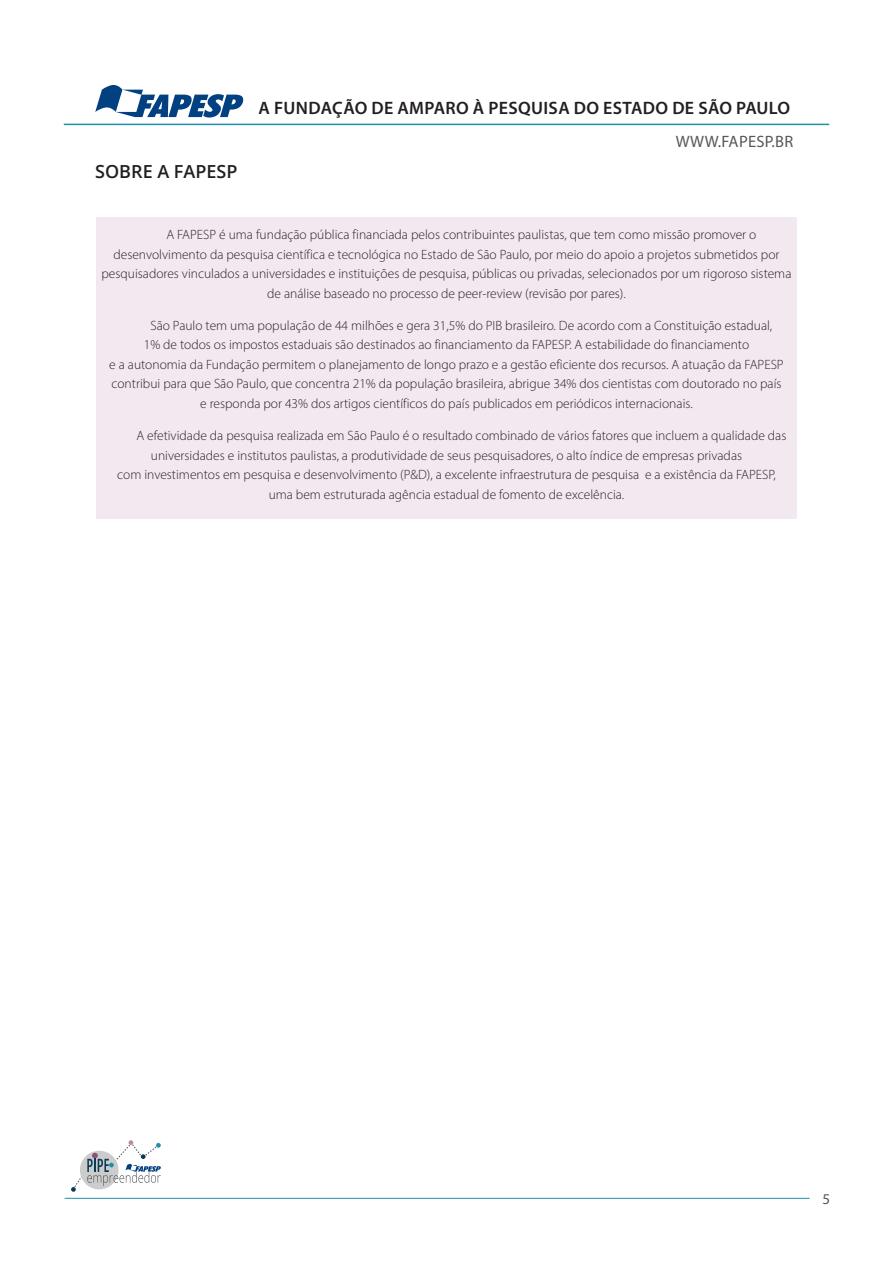
<style>
.page{position:relative;width:893px;height:1263px;background:#fff}
.page>*{position:absolute;margin:0;border:0;box-sizing:border-box;transform-origin:0 0}
.t1{font:600 18px "Myriad Pro";letter-spacing:.02em;color:#231f20}
.t2{font:18px "Open Sans";color:#231f20}
.t3{font:16.5px "Myriad Pro";letter-spacing:.02em;color:#57585a}
.t4{font:15px "Myriad Variable Concept";color:#57585a}
.t5{font:300 13.5px "Myriad Pro";color:#231f20}
</style>
<div class="page">
<hr style="left:65px;top:1198px;width:745px;height:1px;background:#218fa9">
<svg style="left:71px;top:1140px;width:90px;height:52px"></svg>
<svg style="left:95px;top:85px;width:148px;height:33px"></svg>
<hr style="left:64px;top:124px;width:765px;height:1px;background:#218fa9">
<div style="left:96px;top:217px;width:701px;height:301px;background:#f2e9f0"></div>
<h1 class="t2" style="left:95px;top:159px;width:144px">SOBRE A FAPESP</h1>
<h1 class="t1" style="left:258px;top:97px;width:533px">A FUNDAÇÃO DE AMPARO À PESQUISA DO ESTADO DE SÃO PAULO</h1>
<p class="t3" style="left:676px;top:131px;width:119px">WWW.FAPESP.BR</p>
<p class="t5" style="left:166px;top:227px;width:592px">A FAPESP é uma fundação pública financiada pelos contribuintes paulistas, que tem como missão promover o</p>
<p class="t5" style="left:113px;top:246px;width:668px">desenvolvimento da pesquisa científica e tecnológica no Estado de São Paulo, por meio do apoio a projetos submetidos por</p>
<p class="t5" style="left:102px;top:266px;width:691px">pesquisadores vinculados a universidades e instituições de pesquisa, públicas ou privadas, selecionados por um rigoroso sistema</p>
<p class="t5" style="left:267px;top:285px;width:360px">de análise baseado no processo de peer-review (revisão por pares).</p>
<p class="t5" style="left:150px;top:317px;width:623px">São Paulo tem uma população de 44 milhões e gera 31,5% do PIB brasileiro. De acordo com a Constituição estadual,</p>
<p class="t5" style="left:144px;top:337px;width:607px">1% de todos os impostos estaduais são destinados ao financiamento da FAPESP. A estabilidade do financiamento</p>
<p class="t5" style="left:109px;top:356px;width:676px">e a autonomia da Fundação permitem o planejamento de longo prazo e a gestão eficiente dos recursos. A atuação da FAPESP</p>
<p class="t5" style="left:111px;top:376px;width:672px">contribui para que São Paulo, que concentra 21% da população brasileira, abrigue 34% dos cientistas com doutorado no país</p>
<p class="t5" style="left:200px;top:395px;width:494px">e responda por 43% dos artigos científicos do país publicados em periódicos internacionais.</p>
<p class="t5" style="left:136px;top:427px;width:651px">A efetividade da pesquisa realizada em São Paulo é o resultado combinado de vários fatores que incluem a qualidade das</p>
<p class="t5" style="left:151px;top:447px;width:593px">universidades e institutos paulistas, a produtividade de seus pesquisadores, o alto índice de empresas privadas</p>
<p class="t5" style="left:117px;top:466px;width:660px">com investimentos em pesquisa e desenvolvimento (P&amp;D), a excelente infraestrutura de pesquisa e a existência da FAPESP,</p>
<p class="t5" style="left:269px;top:486px;width:357px">uma bem estruturada agência estadual de fomento de excelência.</p>
<p class="t4" style="left:822px;top:1190px;width:9px">5</p>
</div>
